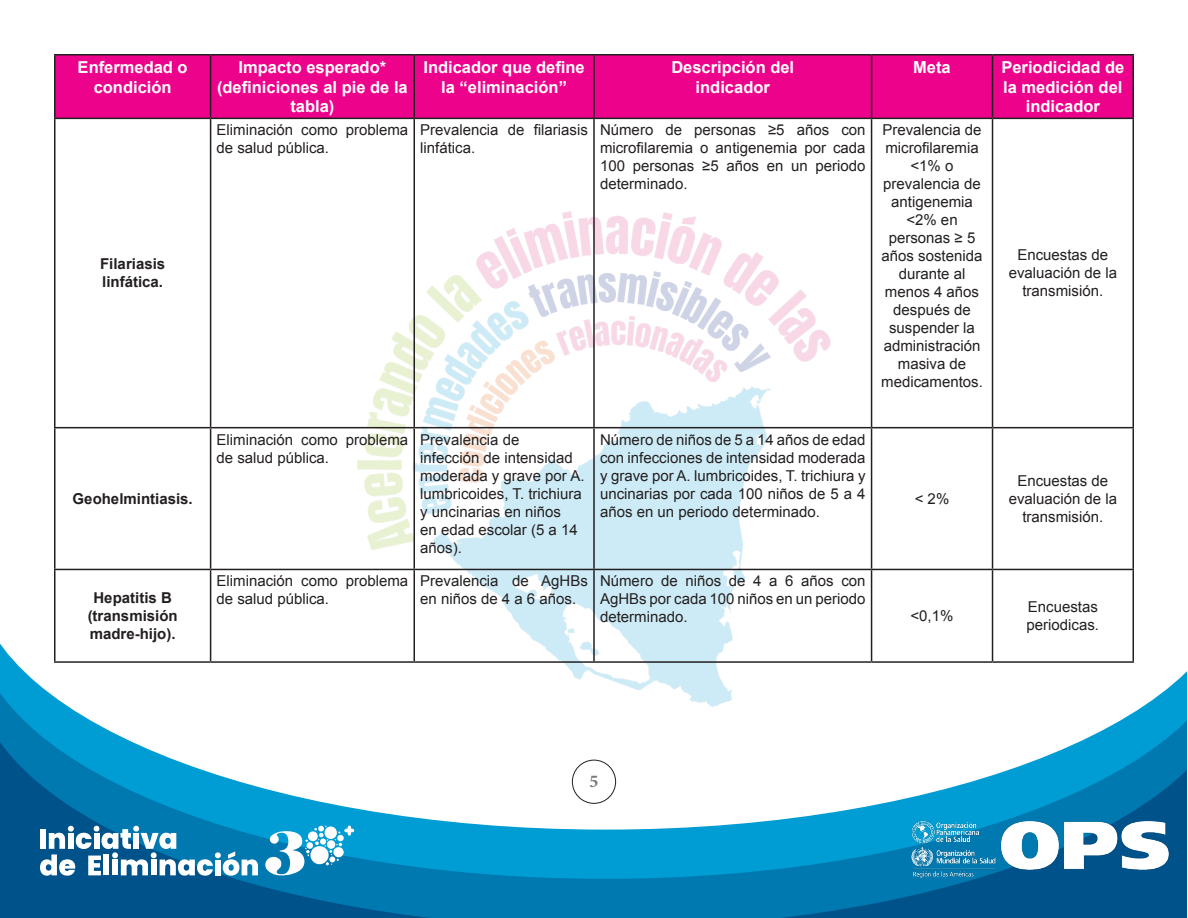
<style>
.page{position:relative;width:1188px;height:918px;background:#fff}
.page>*{position:absolute;margin:0;border:0;box-sizing:border-box;transform-origin:0 0}
.t1{font:700 18px "Minion Pro";color:#76787b}
.t2{font:700 16.5px/19.8px "Arial";color:#fff;text-align:center}
.t3{font:15px/18px "Arial";color:#231f20}
.t4{font:700 15px/18px "Arial";color:#231f20;text-align:center}
</style>
<div class="page">
<svg style="left:0;top:670px;width:1187px;height:248px"></svg>
<svg style="left:25px;top:826px;width:329px;height:58px"></svg>
<img style="left:867px;top:809px;width:320px;height:81px">
<img style="left:344px;top:136px;width:500px;height:646px">
<div style="left:572px;top:760px;width:44px;height:44px;border:1px solid #231f20;border-radius:50%"></div>
<div style="left:56px;top:56px;width:1076px;height:62px;background:#ed028c"></div>
<hr style="left:54px;top:54px;width:157px;height:2px;background:#231f20">
<hr style="left:54px;top:56px;width:2px;height:62px;background:#231f20">
<hr style="left:211px;top:54px;width:203px;height:2px;background:#231f20">
<hr style="left:210px;top:56px;width:1px;height:62px;background:#231f20">
<hr style="left:414px;top:54px;width:180px;height:2px;background:#231f20">
<hr style="left:414px;top:56px;width:1px;height:62px;background:#231f20">
<hr style="left:594px;top:54px;width:278px;height:2px;background:#231f20">
<hr style="left:593px;top:56px;width:2px;height:62px;background:#231f20">
<hr style="left:872px;top:54px;width:121px;height:2px;background:#231f20">
<hr style="left:871px;top:56px;width:1px;height:62px;background:#231f20">
<hr style="left:993px;top:54px;width:141px;height:2px;background:#231f20">
<hr style="left:992px;top:56px;width:1px;height:62px;background:#231f20">
<hr style="left:1132px;top:56px;width:2px;height:62px;background:#231f20">
<hr style="left:54px;top:118px;width:157px;height:1px;background:#231f20">
<hr style="left:54px;top:119px;width:2px;height:308px;background:#231f20">
<hr style="left:211px;top:118px;width:203px;height:1px;background:#231f20">
<hr style="left:210px;top:119px;width:1px;height:308px;background:#231f20">
<hr style="left:414px;top:118px;width:180px;height:1px;background:#231f20">
<hr style="left:414px;top:119px;width:1px;height:308px;background:#231f20">
<hr style="left:594px;top:118px;width:278px;height:1px;background:#231f20">
<hr style="left:593px;top:119px;width:2px;height:308px;background:#231f20">
<hr style="left:872px;top:118px;width:121px;height:1px;background:#231f20">
<hr style="left:871px;top:119px;width:1px;height:308px;background:#231f20">
<hr style="left:993px;top:118px;width:141px;height:1px;background:#231f20">
<hr style="left:992px;top:119px;width:1px;height:308px;background:#231f20">
<hr style="left:1132px;top:119px;width:2px;height:308px;background:#231f20">
<hr style="left:54px;top:427px;width:157px;height:1px;background:#231f20">
<hr style="left:54px;top:428px;width:2px;height:141px;background:#231f20">
<hr style="left:211px;top:427px;width:203px;height:1px;background:#231f20">
<hr style="left:210px;top:428px;width:1px;height:141px;background:#231f20">
<hr style="left:414px;top:427px;width:180px;height:1px;background:#231f20">
<hr style="left:414px;top:428px;width:1px;height:141px;background:#231f20">
<hr style="left:594px;top:427px;width:278px;height:1px;background:#231f20">
<hr style="left:593px;top:428px;width:2px;height:141px;background:#231f20">
<hr style="left:872px;top:427px;width:121px;height:1px;background:#231f20">
<hr style="left:871px;top:428px;width:1px;height:141px;background:#231f20">
<hr style="left:993px;top:427px;width:141px;height:1px;background:#231f20">
<hr style="left:992px;top:428px;width:1px;height:141px;background:#231f20">
<hr style="left:1132px;top:428px;width:2px;height:141px;background:#231f20">
<hr style="left:54px;top:569px;width:157px;height:1px;background:#231f20">
<hr style="left:54px;top:570px;width:2px;height:91px;background:#231f20">
<hr style="left:211px;top:569px;width:203px;height:1px;background:#231f20">
<hr style="left:210px;top:570px;width:1px;height:91px;background:#231f20">
<hr style="left:414px;top:569px;width:180px;height:1px;background:#231f20">
<hr style="left:414px;top:570px;width:1px;height:91px;background:#231f20">
<hr style="left:594px;top:569px;width:278px;height:1px;background:#231f20">
<hr style="left:593px;top:570px;width:2px;height:91px;background:#231f20">
<hr style="left:872px;top:569px;width:121px;height:1px;background:#231f20">
<hr style="left:871px;top:570px;width:1px;height:91px;background:#231f20">
<hr style="left:993px;top:569px;width:141px;height:1px;background:#231f20">
<hr style="left:992px;top:570px;width:1px;height:91px;background:#231f20">
<hr style="left:1132px;top:570px;width:2px;height:91px;background:#231f20">
<hr style="left:54px;top:661px;width:157px;height:2px;background:#231f20">
<hr style="left:211px;top:661px;width:203px;height:2px;background:#231f20">
<hr style="left:414px;top:661px;width:180px;height:2px;background:#231f20">
<hr style="left:594px;top:661px;width:278px;height:2px;background:#231f20">
<hr style="left:872px;top:661px;width:121px;height:2px;background:#231f20">
<hr style="left:993px;top:661px;width:141px;height:2px;background:#231f20">
<p class="t2" style="left:78px;top:58px;width:112px">Enfermedad o</p>
<p class="t2" style="left:94px;top:77px;width:79px">condición</p>
<p class="t4" style="left:100px;top:256px;width:67px">Filariasis</p>
<p class="t4" style="left:102px;top:274px;width:62px">linfática.</p>
<p class="t4" style="left:73px;top:490px;width:122px">Geohelmintiasis.</p>
<p class="t4" style="left:88px;top:589px;width:92px">Hepatitis B (transmisión</p>
<p class="t4" style="left:90px;top:625px;width:87px">madre-hijo).</p>
<p class="t2" style="left:239px;top:58px;width:149px">Impacto esperado*</p>
<p class="t2" style="left:217px;top:77px;width:192px">(definiciones al pie de la tabla)</p>
<p class="t2" style="left:423px;top:58px;width:163px">Indicador que define la “eliminación”</p>
<p class="t2" style="left:671px;top:58px;width:124px">Descripción del</p>
<p class="t2" style="left:696px;top:77px;width:76px">indicador</p>
<p class="t2" style="left:913px;top:58px;width:39px">Meta</p>
<p class="t2" style="left:1001px;top:58px;width:124px">Periodicidad de</p>
<p class="t2" style="left:1003px;top:77px;width:121px">la medición del</p>
<p class="t2" style="left:1026px;top:97px;width:76px">indicador</p>
<p class="t3" style="left:217px;top:121px;width:193px">Eliminación como problema de salud pública.</p>
<p class="t3" style="left:420px;top:121px;width:169px">Prevalencia de filariasis linfática.</p>
<p class="t3" style="left:600px;top:121px;width:267px;text-align:justify">Número de personas ≥5 años con microfilaremia o antigenemia por cada 100 personas ≥5 años en un periodo determinado.</p>
<p class="t3" style="left:882px;top:121px;width:101px">Prevalencia de</p>
<p class="t3" style="left:883px;top:139px;width:99px;text-align:center">microfilaremia &lt;1% o prevalencia de</p>
<p class="t3" style="left:889px;top:193px;width:88px;text-align:center">antigenemia &lt;2% en personas ≥ 5</p>
<p class="t3" style="left:882px;top:247px;width:102px">años sostenida</p>
<p class="t3" style="left:885px;top:265px;width:96px;text-align:center">durante al menos 4 años después de</p>
<p class="t3" style="left:889px;top:319px;width:87px">suspender la</p>
<p class="t3" style="left:884px;top:337px;width:98px">administración</p>
<p class="t3" style="left:898px;top:355px;width:70px">masiva de</p>
<p class="t3" style="left:881px;top:373px;width:103px">medicamentos.</p>
<p class="t3" style="left:217px;top:430px;width:193px">Eliminación como problema de salud pública.</p>
<p class="t3" style="left:420px;top:430px;width:166px">Prevalencia de<br>infección de intensidad moderada y grave por A. lumbricoides, T. trichiura</p>
<p class="t3" style="left:420px;top:502px;width:159px">y uncinarias en niños en edad escolar (5 a 14 años).</p>
<p class="t3" style="left:600px;top:430px;width:267px;text-align:justify">Número de niños de 5 a 14 años de edad con infecciones de intensidad moderada y grave por A. lumbricoides, T. trichiura y uncinarias por cada 100 niños de 5 a 4 años en un periodo determinado.</p>
<p class="t3" style="left:217px;top:572px;width:193px">Eliminación como problema de salud pública.</p>
<p class="t3" style="left:420px;top:572px;width:169px">Prevalencia de AgHBs en niños de 4 a 6 años.</p>
<p class="t3" style="left:600px;top:572px;width:267px;text-align:justify">Número de niños de 4 a 6 años con AgHBs por cada 100 niños en un periodo determinado.</p>
<p class="t3" style="left:915px;top:490px;width:36px">&lt; 2%</p>
<p class="t3" style="left:911px;top:607px;width:44px">&lt;0,1%</p>
<p class="t3" style="left:1017px;top:246px;width:92px">Encuestas de</p>
<p class="t3" style="left:1009px;top:264px;width:110px">evaluación de la</p>
<p class="t3" style="left:1022px;top:282px;width:82px">transmisión.</p>
<p class="t3" style="left:1017px;top:472px;width:92px">Encuestas de</p>
<p class="t3" style="left:1009px;top:490px;width:110px">evaluación de la</p>
<p class="t3" style="left:1022px;top:508px;width:82px">transmisión.</p>
<p class="t3" style="left:1028px;top:598px;width:72px">Encuestas</p>
<p class="t3" style="left:1027px;top:616px;width:74px">periodicas.</p>
<p class="t1" style="left:590px;top:769px;width:10px">5</p>
</div>
